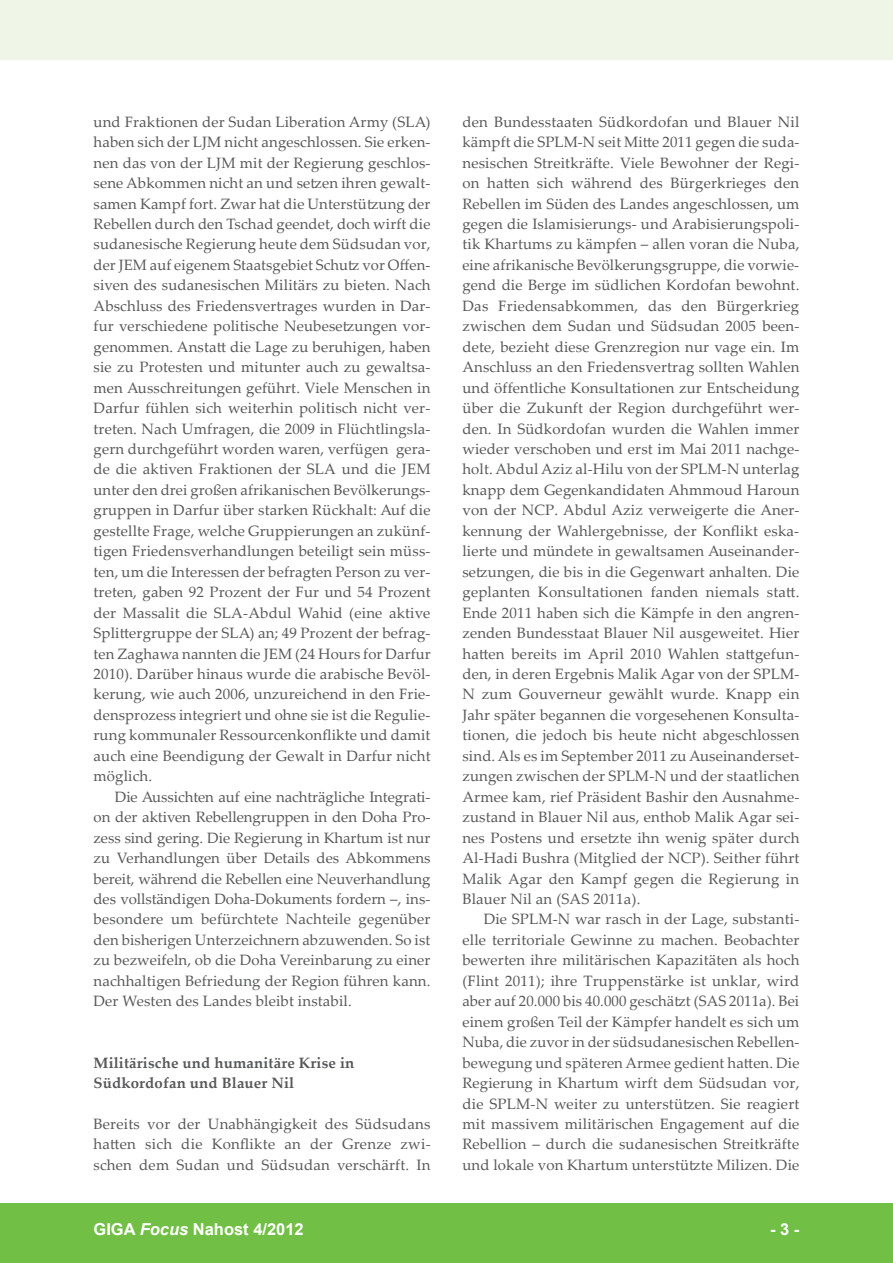
<style>
.page{position:relative;width:893px;height:1263px;background:#fff}
.page>*{position:absolute;margin:0;border:0;box-sizing:border-box;transform-origin:0 0}
.t1{font:700 16.5px "Arial";color:#fff}
.t2{font:15px/20.4px "Palatino Linotype";letter-spacing:.01em;color:#57585a;text-align:justify}
.t3{font:700 15px/20.4px "Palatino Linotype";letter-spacing:.01em;color:#57585a}
.s1{font-style:italic}
</style>
<div class="page">
<div style="left:0;top:1203px;width:893px;height:60px;background:#71bf44"></div>
<div style="left:0;top:0;width:893px;height:60px;background:#eff6e8"></div>
<p class="t2" style="left:94px;top:111px;width:339px">und Fraktionen der Sudan Liberation Army (SLA) haben sich der LJM nicht angeschlossen. Sie erken&shy;nen das von der LJM mit der Regierung geschlos&shy;sene Abkommen nicht an und setzen ihren gewalt&shy;samen Kampf fort. Zwar hat die Unterstützung der Rebellen durch den Tschad geendet, doch wirft die sudanesische Regierung heute dem Südsudan vor, der JEM auf eigenem Staatsgebiet Schutz vor Offen&shy;siven des sudanesischen Militärs zu bieten. Nach Abschluss des Friedensvertrages wurden in Dar&shy;fur verschiedene politische Neubesetzungen vor&shy;genommen. Anstatt die Lage zu beruhigen, haben sie zu Protesten und mitunter auch zu gewaltsa&shy;men Ausschreitungen geführt. Viele Menschen in Darfur fühlen sich weiterhin politisch nicht ver&shy;treten. Nach Umfragen, die 2009 in Flüchtlingsla&shy;gern durchgeführt worden waren, verfügen gera&shy;de die aktiven Fraktionen der SLA und die JEM unter den drei großen afrikanischen Bevölkerungs&shy;gruppen in Darfur über starken Rückhalt: Auf die gestellte Frage, welche Gruppierungen an zukünf&shy;tigen Friedensverhandlungen beteiligt sein müss&shy;ten, um die Interessen der befragten Person zu ver&shy;treten, gaben 92 Prozent der Fur und 54 Prozent der Massalit die SLA-Abdul Wahid (eine aktive Splittergruppe der SLA) an; 49 Prozent der befrag&shy;ten Zaghawa nannten die JEM (24 Hours for Darfur 2010). Darüber hinaus wurde die arabische Bevöl&shy;kerung, wie auch 2006, unzureichend in den Frie&shy;densprozess integriert und ohne sie ist die Regulie&shy;rung kommunaler Ressourcenkonflikte und damit auch eine Beendigung der Gewalt in Darfur nicht möglich.</p>
<p class="t2" style="left:94px;top:786px;width:338px;text-indent:21px">Die Aussichten auf eine nachträgliche Integrati&shy;on der aktiven Rebellengruppen in den Doha Pro&shy;zess sind gering. Die Regierung in Khartum ist nur zu Verhandlungen über Details des Abkommens bereit, während die Rebellen eine Neuverhandlung des vollständigen Doha-Dokuments fordern –, ins&shy;besondere um befürchtete Nachteile gegenüber den bisherigen Unterzeichnern abzuwenden. So ist zu bezweifeln, ob die Doha Vereinbarung zu einer nachhaltigen Befriedung der Region führen kann.<br>Der Westen des Landes bleibt instabil.</p>
<p class="t3" style="left:94px;top:1052px;width:262px">Militärische und humanitäre Krise in<br>Südkordofan und Blauer Nil</p>
<p class="t2" style="left:94px;top:1113px;width:339px">Bereits vor der Unabhängigkeit des Südsudans hatten sich die Konflikte an der Grenze zwi&shy;schen dem Sudan und Südsudan verschärft. In</p>
<p class="t2" style="left:462px;top:111px;width:339px">den Bundesstaaten Südkordofan und Blauer Nil kämpft die SPLM-N seit Mitte 2011 gegen die suda&shy;nesischen Streitkräfte. Viele Bewohner der Regi&shy;on hatten sich während des Bürgerkrieges den Rebellen im Süden des Landes angeschlossen, um gegen die Islamisierungs- und Arabisierungspoli&shy;tik Khartums zu kämpfen – allen voran die Nuba, eine afrikanische Bevölkerungsgruppe, die vorwie&shy;gend die Berge im südlichen Kordofan bewohnt.<br>Das Friedensabkommen, das den Bürgerkrieg zwischen dem Sudan und Südsudan 2005 been&shy;dete, bezieht diese Grenzregion nur vage ein. Im Anschluss an den Friedensvertrag sollten Wahlen und öffentliche Konsultationen zur Entscheidung über die Zukunft der Region durchgeführt wer&shy;den. In Südkordofan wurden die Wahlen immer wieder verschoben und erst im Mai 2011 nachge&shy;holt. Abdul Aziz al-Hilu von der SPLM-N unterlag knapp dem Gegenkandidaten Ahmmoud Haroun von der NCP. Abdul Aziz verweigerte die Aner&shy;kennung der Wahlergebnisse, der Konflikt eska&shy;lierte und mündete in gewaltsamen Auseinander&shy;setzungen, die bis in die Gegenwart anhalten. Die geplanten Konsultationen fanden niemals statt.<br>Ende 2011 haben sich die Kämpfe in den angren&shy;zenden Bundesstaat Blauer Nil ausgeweitet. Hier hatten bereits im April 2010 Wahlen stattgefun&shy;den, in deren Ergebnis Malik Agar von der SPLM-N zum Gouverneur gewählt wurde. Knapp ein Jahr später begannen die vorgesehenen Konsulta&shy;tionen, die jedoch bis heute nicht abgeschlossen sind. Als es im September 2011 zu Auseinanderset&shy;zungen zwischen der SPLM-N und der staatlichen Armee kam, rief Präsident Bashir den Ausnahme&shy;zustand in Blauer Nil aus, enthob Malik Agar sei&shy;nes Postens und ersetzte ihn wenig später durch Al-Hadi Bushra (Mitglied der NCP). Seither führt Malik Agar den Kampf gegen die Regierung in Blauer Nil an (SAS 2011a).</p>
<p class="t2" style="left:462px;top:908px;width:339px;text-indent:21px">Die SPLM-N war rasch in der Lage, substanti&shy;elle territoriale Gewinne zu machen. Beobachter bewerten ihre militärischen Kapazitäten als hoch (Flint 2011); ihre Truppenstärke ist unklar, wird aber auf 20.000 bis 40.000 geschätzt (SAS 2011a). Bei einem großen Teil der Kämpfer handelt es sich um Nuba, die zuvor in der südsudanesischen Rebellen&shy;bewegung und späteren Armee gedient hatten. Die Regierung in Khartum wirft dem Südsudan vor, die SPLM-N weiter zu unterstützen. Sie reagiert mit massivem militärischen Engagement auf die Rebellion – durch die sudanesischen Streitkräfte und lokale von Khartum unterstützte Milizen. Die</p>
<p class="t1" style="left:94px;top:1218px;width:212px">GIGA <span class="s1">Focus</span> Nahost 4/2012</p>
<p class="t1" style="left:770px;top:1218px;width:31px">- 3 -</p>
</div>
